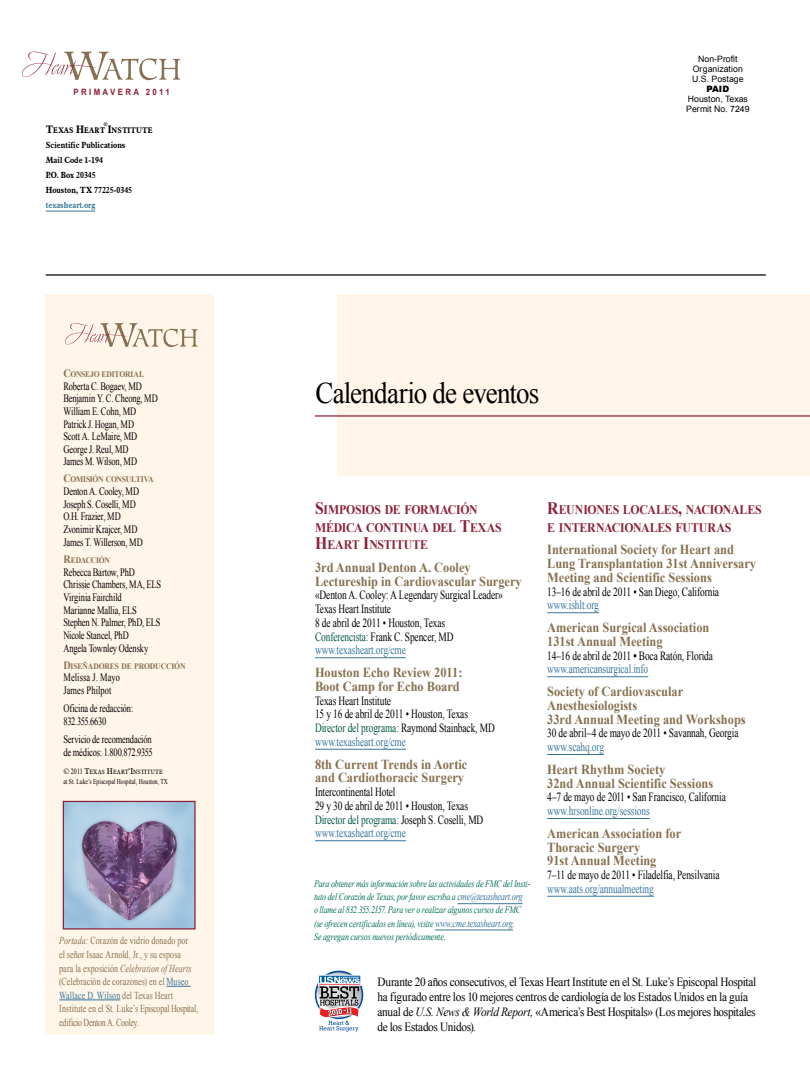
<style>
.page{position:relative;width:810px;height:1080px;background:#fff}
.page>*{position:absolute;margin:0;border:0;box-sizing:border-box;transform-origin:0 0}
.t1{font:30px "Times New Roman";letter-spacing:-.03em;color:#000;scale:.9 1}
.t2{font:700 13.75px/13.8px "Times New Roman";color:#87704f;scale:.9 1}
.t3{font:700 13.12px/17.5px "Times New Roman";letter-spacing:-.015em;color:#8c223a;scale:.9 1}
.t4{font:12.5px/13.8px "Times New Roman";letter-spacing:-.01em;color:#000;scale:.75 1}
.t5{font:12.5px/15px "Times New Roman";letter-spacing:-.01em;color:#000;scale:.9 1}
.t6{font:12.5px "Times New Roman";letter-spacing:-.01em;color:#36769c;scale:.75 1}
.t7{font:11.25px/12.6px "Times New Roman";letter-spacing:-.015em;color:#000;scale:.75 1}
.t8{font:11.25px/12.6px "Times New Roman";letter-spacing:.01em;color:#000;scale:.75 1}
.t9{font:10.62px/13.6px "Times New Roman";letter-spacing:.005em;color:#87704f;scale:.75 1}
.t10{font:italic 10px/13.1px "Times New Roman";letter-spacing:-.015em;color:#006f57;scale:.8 1}
.t11{font:700 8.75px/15px "Aldine 721 BT";color:#000;scale:.9 1}
.t12{font:8.75px/10px "Arial";color:#000;text-align:center}
.t13{font:700 8.75px "Aldine 721 BT";color:#36769c;scale:.9 1}
.t14{font:700 8.75px "Arial";letter-spacing:.3em;color:#8c223a;scale:.9 1}
.t15{font:900 8.75px "Arial";color:#000}
.t16{font:700 8.5px "Times New Roman";letter-spacing:-.015em;color:#87704f;scale:.9 1}
.t17{font:700 8.5px "Times New Roman";letter-spacing:-.035em;color:#87704f;scale:.9 1}
.t18{font:700 8px "Aldine 721 BT";letter-spacing:.015em;color:#000;scale:.9 1}
.t19{font:7.5px "Times New Roman";color:#000;scale:.75 1}
.t20{font:6.12px "Aldine 721 BT";color:#000;scale:.9 1}
.t21{font:5px "Arial";color:#000}
.t22{font:2.5px "Arial";color:#000}
.s1{font-size:10.62px}
.s2{font-size:11.25px}
.s3{font-family:"Times New Roman";font-size:8.12px}
.s4{font-size:8.12px}
.s5{font-style:italic}
.s6{color:#36769c}
.s7{font-size:17.5px}
.s8{color:#005543}
.s9{font-size:10.62px;color:#36769c}
.s10{font-size:9.38px;color:#36769c}
.s11{font-weight:700}
</style>
<div class="page">
<div style="left:338px;top:294px;width:472px;height:182px;background:#fff5e8"></div>
<hr style="left:315px;top:415px;width:495px;height:2px;background:#8c223a">
<hr style="left:46px;top:274px;width:720px;height:2px;background:#000">
<div style="left:45px;top:294px;width:168px;height:741px;background:#fff5e8"></div>
<svg style="left:65px;top:323px;width:133px;height:24px"></svg>
<svg style="left:167px;top:986px;width:24px;height:1px"></svg>
<hr style="left:59px;top:1000px;width:61px;height:1px;background:#36769c">
<svg style="left:22px;top:52px;width:158px;height:28px"></svg>
<hr style="left:46px;top:211px;width:49px;height:1px;background:#36769c">
<svg style="left:314px;top:972px;width:50px;height:60px"></svg>
<img style="left:65px;top:803px;width:129px;height:125px">
<div style="left:63px;top:801px;width:133px;height:129px;border:1px solid #8c223a"></div>
<hr style="left:315px;top:657px;width:91px;height:1px;background:#36769c">
<hr style="left:315px;top:749px;width:91px;height:1px;background:#36769c">
<hr style="left:315px;top:840px;width:91px;height:1px;background:#36769c">
<hr style="left:547px;top:612px;width:52px;height:1px;background:#36769c">
<hr style="left:547px;top:676px;width:101px;height:1px;background:#36769c">
<hr style="left:547px;top:754px;width:57px;height:1px;background:#36769c">
<hr style="left:547px;top:818px;width:103px;height:1px;background:#36769c">
<hr style="left:547px;top:896px;width:107px;height:1px;background:#36769c">
<hr style="left:457px;top:903px;width:66px;height:1px;background:#36769c">
<hr style="left:435px;top:930px;width:78px;height:1px;background:#36769c">
<p class="t14" style="left:74px;top:87px;width:109px">PRIMAVERA 2011</p>
<p class="t21" style="left:104px;top:122px;width:5px">®</p>
<p class="t18" style="left:46px;top:125px;width:120px"><span class="s1">T</span>EXAS <span class="s1">H</span>EART <span class="s1">I</span>NSTITUTE</p>
<p class="t11" style="left:46px;top:137px;width:98px">Scientific Publications<br>Mail Code 1-194<br>P.O. Box 20345<br>Houston, TX 77225-0345</p>
<p class="t13" style="left:46px;top:199px;width:57px">texasheart.org</p>
<p class="t16" style="left:63px;top:370px;width:91px"><span class="s2">C</span>ONSEJO EDITORIAL</p>
<p class="t7" style="left:63px;top:380px;width:127px">Roberta C. Bogaev, MD<br>Benjamin Y. C. Cheong, MD<br>William E. Cohn, MD<br>Patrick J. Hogan, MD<br>Scott A. LeMaire, MD<br>George J. Reul, MD<br>James M. Wilson, MD</p>
<p class="t17" style="left:63px;top:475px;width:102px"><span class="s2">C</span>OMISIÓN CONSULTIVA</p>
<p class="t7" style="left:63px;top:485px;width:107px">Denton A. Cooley, MD<br>Joseph S. Coselli, MD<br>O.H. Frazier, MD<br>Zvonimir Krajcer, MD<br>James T. Willerson, MD</p>
<p class="t16" style="left:63px;top:556px;width:53px"><span class="s2">R</span>EDACC IÓN</p>
<p class="t7" style="left:63px;top:566px;width:132px">Rebecca Bartow, PhD<br>Chrissie Chambers, MA, ELS<br>Virginia Fairchild<br>Marianne Mallia, ELS<br>Stephen N. Palmer, PhD, ELS<br>Nicole Stancel, PhD<br>Angela Townley Odensky</p>
<p class="t16" style="left:63px;top:661px;width:137px"><span class="s2">D</span>ISEÑADORES DE PRODUCCIÓN</p>
<p class="t8" style="left:63px;top:671px;width:77px">Melissa J. Mayo<br>James Philpot</p>
<p class="t7" style="left:63px;top:702px;width:95px">Oficina de redacción:<br>832.355.6630</p>
<p class="t7" style="left:63px;top:733px;width:121px">Servicio de recomendación de médicos: 1.800.872.9355</p>
<p class="t20" style="left:63px;top:769px;width:112px"><span class="s3">© 2011</span> <span class="s4">T</span>EXAS <span class="s4">H</span>EART <span class="s4">I</span>NSTITUTE</p>
<p class="t19" style="left:63px;top:777px;width:141px">at St. Luke’s Episcopal Hospital, Houston, TX</p>
<p class="t22" style="left:129px;top:768px;width:3px">®</p>
<p class="t9" style="left:59px;top:934px;width:187px"><span class="s5">Portada:</span> Corazón de vidrio donado por<br>el señor Isaac Arnold, Jr., y su esposa<br>para la exposición <span class="s5">Celebration of Hearts </span>(Celebración de corazones) en el <span class="s6">Museo Wallace D. Wilson</span> del Texas Heart Institute en el St. Luke’s Episcopal Hospital, edificio Denton A. Cooley.</p>
<p class="t12" style="left:692px;top:54px;width:53px">Non-Profit<br>Organization<br>U.S. Postage</p>
<p class="t15" style="left:707px;top:82px;width:24px">PAID</p>
<p class="t12" style="left:686px;top:94px;width:65px;text-align:left">Houston, Texas<br>Permit No. 7249</p>
<h1 class="t1" style="left:316px;top:377px;width:250px">Calendario de eventos</h1>
<p class="t3" style="left:315px;top:501px;width:209px"><span class="s7">S</span>IMPOSIOS DE FORMACIÓN<br>MÉDICA CONTINUA DEL <span class="s7">T</span>EXAS<br><span class="s7">H</span>EART <span class="s7">I</span>NSTITUTE</p>
<p class="t2" style="left:315px;top:560px;width:231px">3rd Annual Denton A. Cooley<br>Lectureship in Cardiovascular Surgery</p>
<p class="t4" style="left:315px;top:588px;width:252px">«Denton A. Cooley: A Legendary Surgical Leader» Texas Heart Institute<br>8 de abril de 2011 • Houston, Texas<br><span class="s8">Conferencista:</span> Frank C. Spencer, MD <span class="s6">www.texasheart.org/cme</span></p>
<p class="t2" style="left:315px;top:666px;width:165px">Houston Echo Review 2011:<br>Boot Camp for Echo Board</p>
<p class="t4" style="left:315px;top:694px;width:241px">Texas Heart Institute<br>15 y 16 de abril de 2011 • Houston, Texas <span class="s8">Director del programa:</span> Raymond Stainback, MD <span class="s6">www.texasheart.org/cme</span></p>
<p class="t2" style="left:315px;top:757px;width:171px">8th Current Trends in Aortic and Cardiothoracic Surgery</p>
<p class="t4" style="left:315px;top:785px;width:226px">Intercontinental Hotel<br>29 y 30 de abril de 2011 • Houston, Texas <span class="s8">Director del programa:</span> Joseph S. Coselli, MD <span class="s6">www.texasheart.org/cme</span></p>
<p class="t10" style="left:314px;top:877px;width:272px">Para obtener más información sobre las actividades de FMC del Insti&shy;tuto del Corazón de Texas, por favor escriba a <span class="s9">cme</span><span class="s10">@</span><span class="s9">texasheart.org<br></span>o llame al 832.355.2157. Para ver o realizar algunos cursos de FMC (se ofrecen certificados en línea), visite <span class="s9">www.cme.texasheart.org</span>.<br>Se agregan cursos nuevos periódicamente.</p>
<p class="t3" style="left:547px;top:501px;width:240px"><span class="s7">R</span>EUNIONES LOCALES<span class="s7">,</span> NACIONALES<br>E INTERNACIONALES FUTURAS</p>
<p class="t2" style="left:547px;top:543px;width:234px">International Society for Heart and<br>Lung Transplantation 31st Anniversary<br>Meeting and Scientific Sessions</p>
<p class="t4" style="left:547px;top:585px;width:231px">13–16 de abril de 2011 • San Diego, California</p>
<p class="t6" style="left:547px;top:598px;width:70px">www.ishlt.org</p>
<p class="t2" style="left:547px;top:621px;width:182px">American Surgical Association<br>131st Annual Meeting</p>
<p class="t4" style="left:547px;top:649px;width:223px">14–16 de abril de 2011 <span class="s11">•</span> Boca Ratón, Florida <span class="s6">www.americansurgical.info</span></p>
<p class="t2" style="left:547px;top:685px;width:222px">Society of Cardiovascular<br>Anesthesiologists<br>33rd Annual Meeting and Workshops</p>
<p class="t4" style="left:547px;top:726px;width:257px">30 de abril–4 de mayo de 2011 • Savannah, Georgia</p>
<p class="t6" style="left:547px;top:740px;width:77px">www.scahq.org</p>
<p class="t2" style="left:547px;top:762px;width:186px">Heart Rhythm Society<br>32nd Annual Scientific Sessions</p>
<p class="t4" style="left:547px;top:790px;width:240px">4–7 de mayo de 2011 • San Francisco, California</p>
<p class="t6" style="left:547px;top:804px;width:138px">www.hrsonline.org/sessions</p>
<p class="t2" style="left:547px;top:826px;width:150px">American Association for<br>Thoracic Surgery<br>91st Annual Meeting</p>
<p class="t4" style="left:547px;top:868px;width:231px">7–11 de mayo de 2011 • Filadelfia, Pensilvania</p>
<p class="t6" style="left:547px;top:882px;width:144px">www.aats.org/annualmeeting</p>
<p class="t5" style="left:377px;top:975px;width:423px">Durante 20 años consecutivos, el Texas Heart Institute en el St. Luke’s Episcopal Hospital ha figurado entre los 10 mejores centros de cardiología de los Estados Unidos en la guía anual de <span class="s5">U.S. News &amp; World Report,</span> «America’s Best Hospitals» (Los mejores hospitales de los Estados Unidos).</p>
</div>
